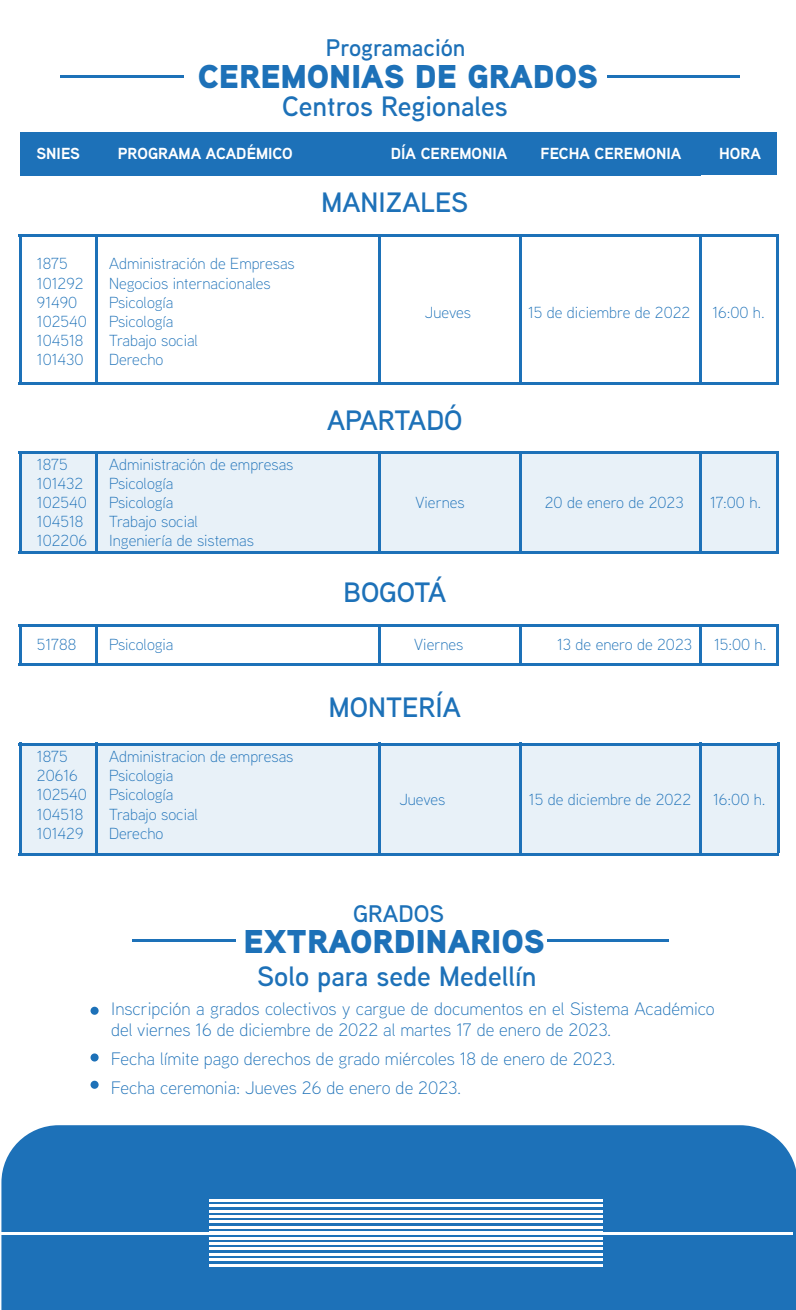
<style>
.page{position:relative;width:796px;height:1310px;background:#fff}
.page>*{position:absolute;margin:0;border:0;box-sizing:border-box;transform-origin:0 0}
.t1{font:900 33px "Aaux Next";color:#1d71b8}
.t2{font:600 28px "Aaux Next";color:#1d71b8}
.t3{font:600 24px "Aaux Next";color:#1d71b8}
.t4{font:300 18px/21.6px "Aaux Next";color:#1d71b8}
.t5{font:300 16px "Aaux Next";color:#1d71b8}
.t6{font:700 16px "Aaux Next";color:#fff}
</style>
<div class="page">
<div style="left:1px;top:1125px;width:795px;height:185px;background:#1d71b8"></div>
<hr style="left:210px;top:1264px;width:393px;height:2px;background:#fff">
<hr style="left:210px;top:1258px;width:393px;height:2px;background:#fff">
<hr style="left:210px;top:1253px;width:393px;height:2px;background:#fff">
<hr style="left:210px;top:1248px;width:393px;height:2px;background:#fff">
<hr style="left:210px;top:1242px;width:393px;height:2px;background:#fff">
<hr style="left:210px;top:1237px;width:393px;height:2px;background:#fff">
<hr style="left:210px;top:1231px;width:393px;height:2px;background:#fff">
<hr style="left:210px;top:1226px;width:393px;height:2px;background:#fff">
<hr style="left:210px;top:1221px;width:393px;height:2px;background:#fff">
<hr style="left:210px;top:1215px;width:393px;height:2px;background:#fff">
<hr style="left:210px;top:1210px;width:393px;height:2px;background:#fff">
<hr style="left:210px;top:1204px;width:393px;height:2px;background:#fff">
<hr style="left:210px;top:1199px;width:393px;height:2px;background:#fff">
<hr style="left:2px;top:1232px;width:791px;height:2px;background:#fff">
<div style="left:20px;top:132px;width:757px;height:43px;background:#1d71b8"></div>
<hr style="left:19px;top:383px;width:760px;height:2px;background:#1d71b8">
<hr style="left:96px;top:235px;width:2px;height:150px;background:#1d71b8">
<hr style="left:379px;top:235px;width:2px;height:150px;background:#1d71b8">
<hr style="left:520px;top:235px;width:2px;height:150px;background:#1d71b8">
<hr style="left:700px;top:235px;width:2px;height:150px;background:#1d71b8">
<hr style="left:777px;top:235px;width:2px;height:150px;background:#1d71b8">
<hr style="left:19px;top:235px;width:2px;height:150px;background:#1d71b8">
<div style="left:20px;top:744px;width:759px;height:110px;background:#e8f1f8"></div>
<div style="left:20px;top:452px;width:759px;height:99px;background:#e8f1f8"></div>
<hr style="left:19px;top:853px;width:760px;height:2px;background:#1d71b8">
<hr style="left:19px;top:743px;width:760px;height:2px;background:#1d71b8">
<hr style="left:96px;top:742px;width:2px;height:111px;background:#1d71b8">
<hr style="left:379px;top:742px;width:2px;height:111px;background:#1d71b8">
<hr style="left:520px;top:742px;width:2px;height:111px;background:#1d71b8">
<hr style="left:700px;top:742px;width:2px;height:111px;background:#1d71b8">
<hr style="left:778px;top:742px;width:2px;height:110px;background:#1d71b8">
<hr style="left:19px;top:742px;width:2px;height:111px;background:#1d71b8">
<hr style="left:19px;top:234px;width:760px;height:2px;background:#1d71b8">
<hr style="left:20px;top:174px;width:681px;height:2px;background:#1d71b8">
<hr style="left:60px;top:75px;width:124px;height:3px;background:#1d71b8">
<hr style="left:607px;top:75px;width:133px;height:3px;background:#1d71b8">
<hr style="left:96px;top:453px;width:2px;height:99px;background:#1d71b8">
<hr style="left:379px;top:453px;width:2px;height:99px;background:#1d71b8">
<hr style="left:520px;top:453px;width:2px;height:99px;background:#1d71b8">
<hr style="left:700px;top:453px;width:2px;height:99px;background:#1d71b8">
<hr style="left:777px;top:453px;width:2px;height:99px;background:#1d71b8">
<hr style="left:19px;top:453px;width:2px;height:99px;background:#1d71b8">
<hr style="left:19px;top:551px;width:760px;height:2px;background:#1d71b8">
<hr style="left:19px;top:452px;width:760px;height:2px;background:#1d71b8">
<hr style="left:96px;top:625px;width:2px;height:40px;background:#1d71b8">
<hr style="left:379px;top:625px;width:2px;height:40px;background:#1d71b8">
<hr style="left:520px;top:625px;width:2px;height:40px;background:#1d71b8">
<hr style="left:700px;top:625px;width:2px;height:40px;background:#1d71b8">
<hr style="left:777px;top:625px;width:2px;height:40px;background:#1d71b8">
<hr style="left:19px;top:625px;width:2px;height:40px;background:#1d71b8">
<hr style="left:19px;top:663px;width:760px;height:2px;background:#1d71b8">
<hr style="left:19px;top:624px;width:760px;height:2px;background:#1d71b8">
<hr style="left:132px;top:939px;width:104px;height:2px;background:#1d71b8">
<hr style="left:547px;top:939px;width:121px;height:2px;background:#1d71b8">
<div style="left:91px;top:1006px;width:8px;height:9px;background:#1d71b8;border-radius:50%"></div>
<div style="left:91px;top:1053px;width:8px;height:8px;background:#1d71b8;border-radius:50%"></div>
<div style="left:91px;top:1080px;width:8px;height:9px;background:#1d71b8;border-radius:50%"></div>
<h3 class="t3" style="left:326px;top:31px;width:141px">Programación</h3>
<h2 class="t2" style="left:282px;top:87px;width:227px">Centros Regionales</h2>
<h1 class="t1" style="left:198px;top:53px;width:402px">CEREMONIAS DE GRADOS</h1>
<p class="t6" style="left:36px;top:142px;width:45px">SNIES</p>
<p class="t6" style="left:118px;top:142px;width:176px">PROGRAMA ACADÉMICO</p>
<p class="t6" style="left:391px;top:142px;width:118px">DÍA CEREMONIA</p>
<p class="t6" style="left:540px;top:142px;width:142px">FECHA CEREMONIA</p>
<p class="t6" style="left:719px;top:142px;width:43px">HORA</p>
<p class="t5" style="left:37px;top:253px;width:32px">1875</p>
<p class="t5" style="left:109px;top:253px;width:187px">Administración de Empresas</p>
<p class="t5" style="left:37px;top:272px;width:48px">101292</p>
<p class="t5" style="left:109px;top:272px;width:163px">Negocios internacionales</p>
<p class="t5" style="left:37px;top:291px;width:42px">91490</p>
<p class="t5" style="left:109px;top:291px;width:66px">Psicología</p>
<p class="t5" style="left:37px;top:311px;width:51px">102540</p>
<p class="t5" style="left:109px;top:311px;width:66px">Psicología</p>
<p class="t5" style="left:37px;top:330px;width:48px">104518</p>
<p class="t5" style="left:109px;top:330px;width:90px">Trabajo social</p>
<p class="t5" style="left:37px;top:349px;width:48px">101430</p>
<p class="t5" style="left:109px;top:349px;width:56px">Derecho</p>
<p class="t5" style="left:37px;top:453px;width:32px">1875</p>
<p class="t5" style="left:109px;top:453px;width:186px">Administración de empresas</p>
<p class="t5" style="left:37px;top:473px;width:48px">101432</p>
<p class="t5" style="left:109px;top:473px;width:66px">Psicología</p>
<p class="t5" style="left:37px;top:492px;width:51px">102540</p>
<p class="t5" style="left:109px;top:492px;width:66px">Psicología</p>
<p class="t5" style="left:37px;top:511px;width:48px">104518</p>
<p class="t5" style="left:109px;top:511px;width:90px">Trabajo social</p>
<p class="t5" style="left:37px;top:530px;width:52px">102206</p>
<p class="t5" style="left:109px;top:530px;width:146px">Ingeniería de sistemas</p>
<h2 class="t2" style="left:322px;top:183px;width:148px">MANIZALES</h2>
<p class="t5" style="left:425px;top:302px;width:47px">Jueves</p>
<p class="t5" style="left:528px;top:302px;width:164px">15 de diciembre de 2022</p>
<p class="t5" style="left:712px;top:302px;width:54px">16:00 h.</p>
<h2 class="t2" style="left:327px;top:401px;width:137px">APARTADÓ</h2>
<p class="t5" style="left:415px;top:491px;width:51px">Viernes</p>
<p class="t5" style="left:545px;top:491px;width:140px">20 de enero de 2023</p>
<p class="t5" style="left:710px;top:491px;width:53px">17:00 h.</p>
<h2 class="t2" style="left:343px;top:573px;width:104px">BOGOTÁ</h2>
<p class="t5" style="left:37px;top:634px;width:41px">51788</p>
<p class="t5" style="left:109px;top:634px;width:66px">Psicologia</p>
<p class="t5" style="left:414px;top:634px;width:51px">Viernes</p>
<p class="t5" style="left:557px;top:634px;width:136px">13 de enero de 2023</p>
<p class="t5" style="left:714px;top:634px;width:54px">15:00 h.</p>
<p class="t5" style="left:37px;top:746px;width:32px">1875</p>
<p class="t5" style="left:109px;top:746px;width:186px">Administracion de empresas</p>
<p class="t5" style="left:37px;top:765px;width:42px">20616</p>
<p class="t5" style="left:109px;top:765px;width:66px">Psicologia</p>
<p class="t5" style="left:37px;top:784px;width:51px">102540</p>
<p class="t5" style="left:109px;top:784px;width:66px">Psicología</p>
<p class="t5" style="left:37px;top:803px;width:48px">104518</p>
<p class="t5" style="left:109px;top:803px;width:90px">Trabajo social</p>
<p class="t5" style="left:37px;top:823px;width:48px">101429</p>
<p class="t5" style="left:109px;top:823px;width:56px">Derecho</p>
<h2 class="t2" style="left:329px;top:688px;width:134px">MONTERÍA</h2>
<p class="t5" style="left:399px;top:789px;width:47px">Jueves</p>
<p class="t5" style="left:529px;top:789px;width:164px">15 de diciembre de 2022</p>
<p class="t5" style="left:713px;top:789px;width:54px">16:00 h.</p>
<h3 class="t3" style="left:353px;top:897px;width:93px">GRADOS</h3>
<h1 class="t1" style="left:243px;top:918px;width:303px">EXTRAORDINARIOS</h1>
<h2 class="t2" style="left:257px;top:956px;width:281px">Solo para sede Medellín</h2>
<p class="t4" style="left:111px;top:997px;width:605px">Inscripción a grados colectivos y cargue de documentos en el Sistema Académico del viernes 16 de diciembre de 2022 al martes 17 de enero de 2023.</p>
<p class="t4" style="left:111px;top:1044px;width:506px;line-height:28.8px">Fecha límite pago derechos de grado miércoles 18 de enero de 2023.<br>Fecha ceremonia: Jueves 26 de enero de 2023.</p>
</div>
